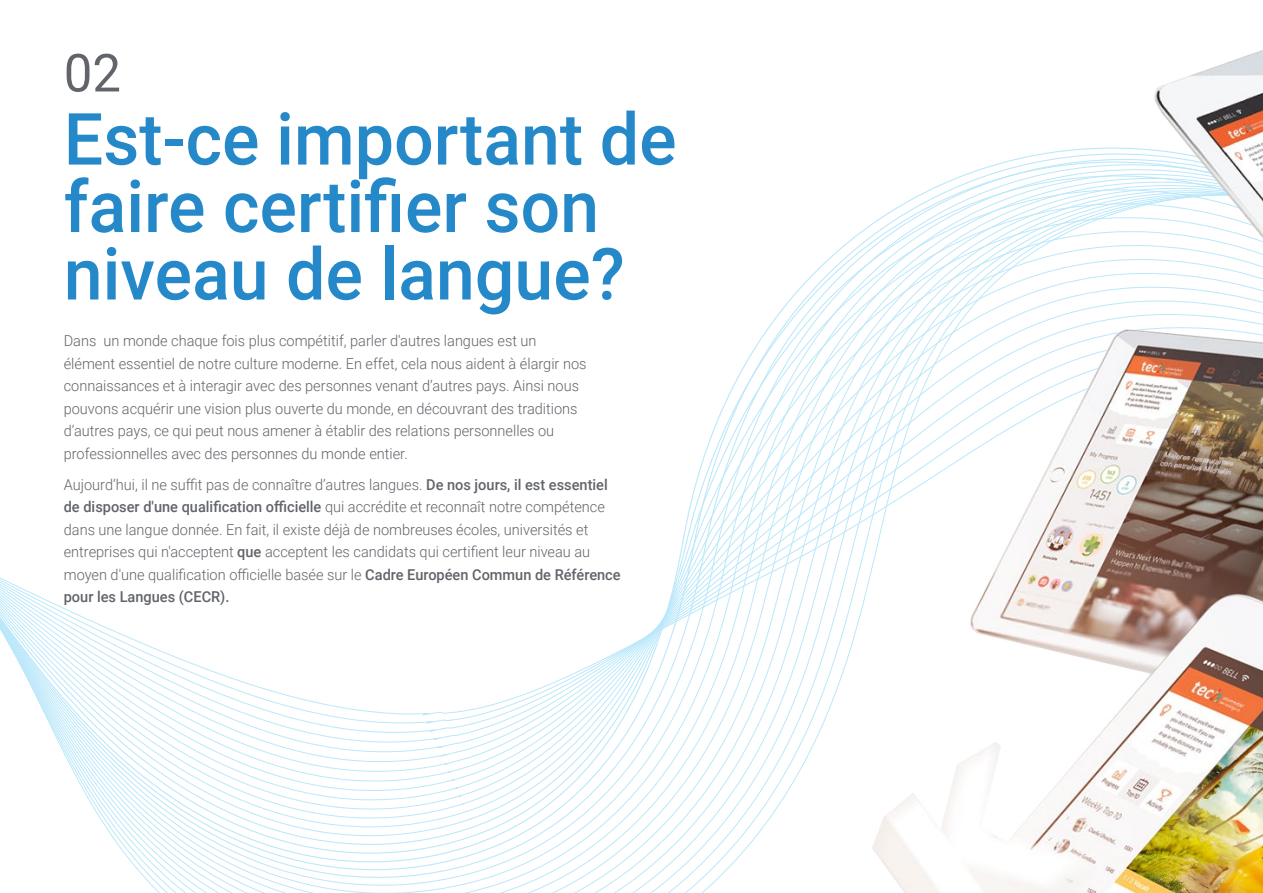
<style>
.page{position:relative;width:1263px;height:893px;background:#fff}
.page>*{position:absolute;margin:0;border:0;box-sizing:border-box;transform-origin:0 0}
.t1{font:500 72px/67.5px "Roboto";color:#2488c9}
.t2{font:52.5px "Roboto";color:#61646a}
.t3{font:300 15px/22.5px "Roboto";color:#61646a}
.s1{font-weight:500}
</style>
<div class="page">
<svg style="left:0;top:343px;width:758px;height:550px"></svg>
<img style="left:758px;top:50px;width:505px;height:843px">
<h2 class="t2" style="left:64px;top:36px;width:59px">02</h2>
<h1 class="t1" style="left:64px;top:103px;width:614px">Est-ce important de faire certifier son niveau de langue?</h1>
<p class="t3" style="left:64px;top:329px;width:524px">Dans un monde chaque fois plus compétitif, parler d'autres langues est un élément essentiel de notre culture moderne. En effet, cela nous aident à élargir nos connaissances et à interagir avec des personnes venant d’autres pays. Ainsi nous pouvons acquérir une vision plus ouverte du monde, en découvrant des traditions d’autres pays, ce qui peut nous amener à établir des relations personnelles ou professionnelles avec des personnes du monde entier.</p>
<p class="t3" style="left:64px;top:472px;width:558px">Aujourd’hui, il ne suffit pas de connaître d’autres langues. <span class="s1">De nos jours, il est essentiel de disposer d'une qualification officielle</span> qui accrédite et reconnaît notre compétence dans une langue donnée. En fait, il existe déjà de nombreuses écoles, universités et entreprises qui n'acceptent <span class="s1">que</span> acceptent les candidats qui certifient leur niveau au moyen d'une qualification officielle basée sur le <span class="s1">Cadre Européen Commun de Référence pour les Langues (CECR).</span></p>
</div>
